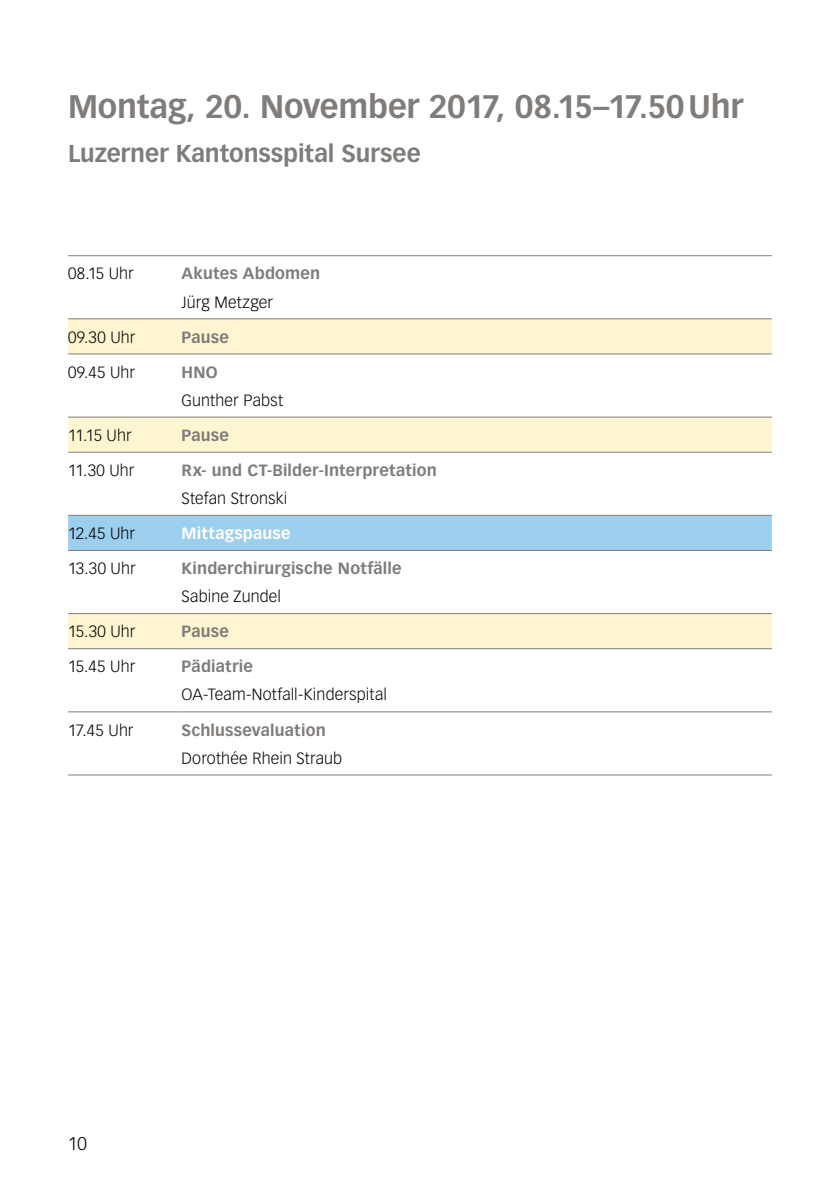
<style>
.page{position:relative;width:840px;height:1191px;background:#fff}
.page>*{position:absolute;margin:0;border:0;box-sizing:border-box;transform-origin:0 0}
.t1{font:700 32px "Vectora LT Std";letter-spacing:-.01em;color:#7f7c7a}
.t2{font:700 24px "Vectora LT Std";letter-spacing:-.005em;color:#7f7c7a}
.t3{font:300 18px "Vectora LT Std";color:#000}
.t4{font:300 16px "Vectora LT Std";letter-spacing:.01em;color:#000}
.t5{font:700 16px "Vectora LT Std";letter-spacing:.01em;color:#7f7c7a}
.t6{font:700 16px "Vectora LT Std";letter-spacing:.015em;color:#fff}
</style>
<div class="page">
<svg style="left:68px;top:319px;width:703px;height:329px"></svg>
<div style="left:68px;top:516px;width:703px;height:34px;background:#9cceee"></div>
<hr style="left:68px;top:416px;width:113px;height:1px;background:#7f7c7a">
<hr style="left:68px;top:515px;width:113px;height:1px;background:#7f7c7a">
<hr style="left:181px;top:416px;width:590px;height:1px;background:#7f7c7a">
<hr style="left:181px;top:515px;width:590px;height:1px;background:#7f7c7a">
<hr style="left:68px;top:255px;width:113px;height:1px;background:#7f7c7a">
<hr style="left:68px;top:318px;width:113px;height:1px;background:#7f7c7a">
<hr style="left:68px;top:353px;width:113px;height:1px;background:#7f7c7a">
<hr style="left:68px;top:452px;width:113px;height:1px;background:#7f7c7a">
<hr style="left:68px;top:550px;width:113px;height:1px;background:#7f7c7a">
<hr style="left:68px;top:648px;width:113px;height:1px;background:#7f7c7a">
<hr style="left:68px;top:711px;width:113px;height:1px;background:#7f7c7a">
<hr style="left:181px;top:255px;width:590px;height:1px;background:#7f7c7a">
<hr style="left:181px;top:318px;width:590px;height:1px;background:#7f7c7a">
<hr style="left:181px;top:353px;width:590px;height:1px;background:#7f7c7a">
<hr style="left:181px;top:452px;width:590px;height:1px;background:#7f7c7a">
<hr style="left:181px;top:550px;width:590px;height:1px;background:#7f7c7a">
<hr style="left:181px;top:648px;width:590px;height:1px;background:#7f7c7a">
<hr style="left:181px;top:711px;width:590px;height:1px;background:#7f7c7a">
<hr style="left:68px;top:613px;width:113px;height:1px;background:#7f7c7a">
<hr style="left:68px;top:774px;width:113px;height:1px;background:#7f7c7a">
<hr style="left:181px;top:613px;width:590px;height:1px;background:#7f7c7a">
<hr style="left:181px;top:774px;width:590px;height:1px;background:#7f7c7a">
<h1 class="t1" style="left:68px;top:87px;width:676px">Montag, 20. November 2017, 08.15–17.50Uhr</h1>
<h2 class="t2" style="left:68px;top:138px;width:354px">Luzerner Kantonsspital Sursee</h2>
<p class="t4" style="left:68px;top:264px;width:67px">08.15 Uhr</p>
<p class="t5" style="left:181px;top:264px;width:140px">Akutes Abdomen</p>
<p class="t4" style="left:181px;top:292px;width:93px">Jürg Metzger</p>
<p class="t4" style="left:68px;top:328px;width:69px">09.30 Uhr</p>
<p class="t5" style="left:181px;top:327px;width:49px">Pause</p>
<p class="t4" style="left:68px;top:363px;width:69px">09.45 Uhr</p>
<p class="t5" style="left:181px;top:362px;width:37px">HNO</p>
<p class="t4" style="left:181px;top:391px;width:103px">Gunther Pabst</p>
<p class="t4" style="left:68px;top:426px;width:65px">11.15 Uhr</p>
<p class="t5" style="left:181px;top:425px;width:49px">Pause</p>
<p class="t4" style="left:68px;top:461px;width:68px">11.30 Uhr</p>
<p class="t5" style="left:181px;top:460px;width:257px">Rx- und CT-Bilder-Interpretation</p>
<p class="t4" style="left:181px;top:489px;width:107px">Stefan Stronski</p>
<p class="t4" style="left:68px;top:524px;width:69px">12.45 Uhr</p>
<p class="t6" style="left:181px;top:524px;width:110px">Mittagspause</p>
<p class="t4" style="left:68px;top:559px;width:69px">13.30 Uhr</p>
<p class="t5" style="left:181px;top:559px;width:221px">Kinderchirurgische Notfälle</p>
<p class="t4" style="left:181px;top:587px;width:101px">Sabine Zundel</p>
<p class="t4" style="left:68px;top:622px;width:69px">15.30 Uhr</p>
<p class="t5" style="left:181px;top:622px;width:49px">Pause</p>
<p class="t4" style="left:68px;top:657px;width:69px">15.45 Uhr</p>
<p class="t5" style="left:181px;top:657px;width:73px">Pädiatrie</p>
<p class="t4" style="left:181px;top:685px;width:207px">OA-Team-Notfall-Kinderspital</p>
<p class="t4" style="left:68px;top:720px;width:67px">17.45 Uhr</p>
<p class="t5" style="left:181px;top:720px;width:145px">Schlussevaluation</p>
<p class="t4" style="left:181px;top:748px;width:162px">Dorothée Rhein Straub</p>
<p class="t3" style="left:68px;top:1133px;width:20px">10</p>
</div>
